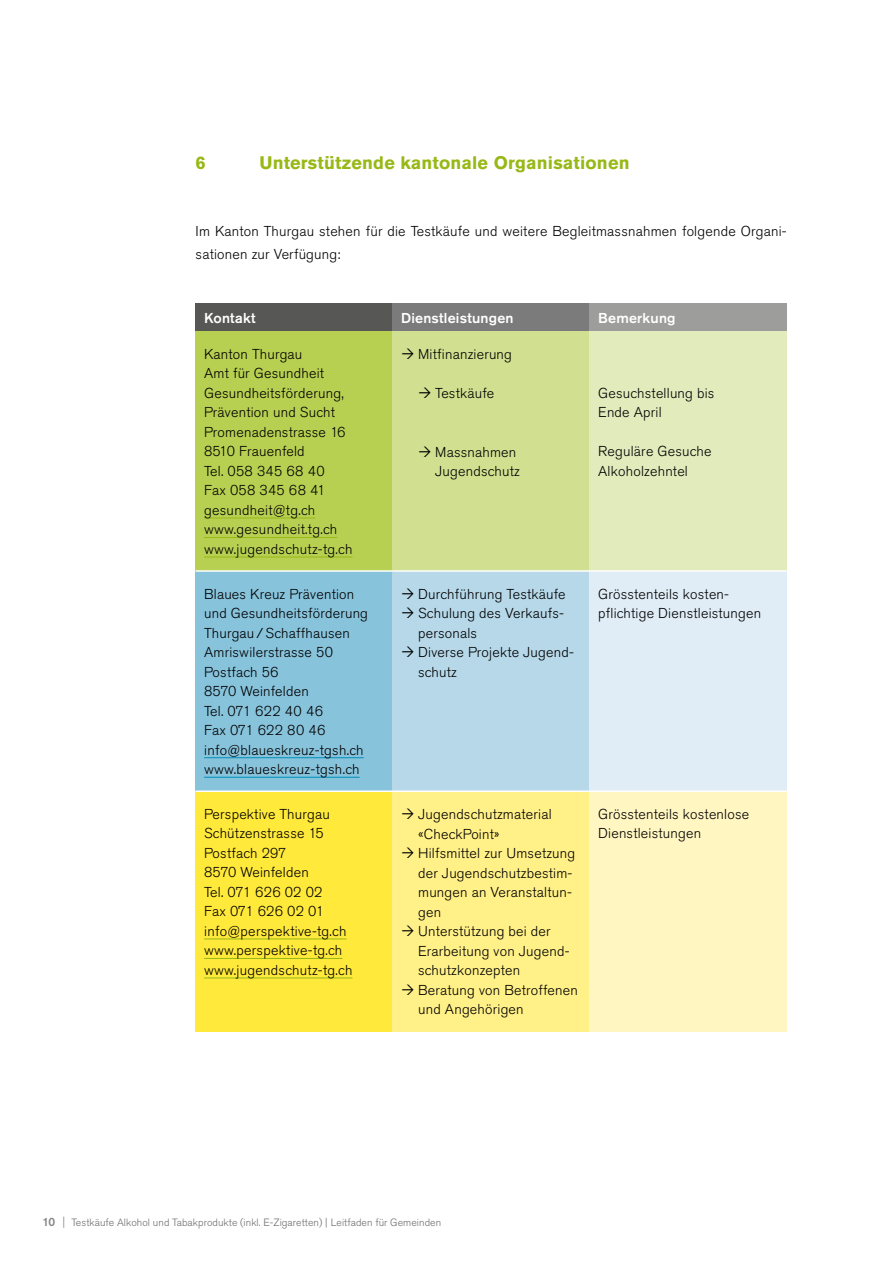
<style>
.page{position:relative;width:893px;height:1263px;background:#fff}
.page>*{position:absolute;margin:0;border:0;box-sizing:border-box;transform-origin:0 0}
.t1{font:700 18px "Akzidenz Grotesk Pro";letter-spacing:.01em;color:#97b816}
.t2{font:300 14.25px/19.5px "Akzidenz Grotesk Pro";letter-spacing:.015em;color:#000}
.t3{font:500 14.25px "Akzidenz Grotesk Pro";letter-spacing:.015em;color:#fff}
.t4{font:300 10.5px "Akzidenz Grotesk Pro";letter-spacing:.005em;color:#706f6f}
.s1{font-weight:500;font-size:12px;color:#878787}
.s2{font-size:12px;color:#878787}
</style>
<div class="page">
<div style="left:196px;top:304px;width:197px;height:27px;background:#575756"></div>
<div style="left:393px;top:304px;width:197px;height:27px;background:#7c7b7b"></div>
<div style="left:590px;top:304px;width:197px;height:27px;background:#9d9d9c"></div>
<div style="left:196px;top:331px;width:197px;height:240px;background:#b8d052"></div>
<div style="left:393px;top:331px;width:197px;height:240px;background:#d1df90"></div>
<div style="left:590px;top:331px;width:197px;height:240px;background:#e2ebbc"></div>
<div style="left:196px;top:571px;width:197px;height:220px;background:#88c3dc"></div>
<div style="left:393px;top:571px;width:197px;height:220px;background:#b6d8e9"></div>
<div style="left:590px;top:571px;width:197px;height:220px;background:#e0edf6"></div>
<div style="left:196px;top:791px;width:197px;height:240px;background:#ffe93b"></div>
<div style="left:393px;top:791px;width:197px;height:240px;background:#fff088"></div>
<div style="left:590px;top:791px;width:197px;height:240px;background:#fff6c1"></div>
<hr style="left:196px;top:570px;width:197px;height:2px;background:#fff">
<hr style="left:393px;top:570px;width:197px;height:2px;background:#fff">
<hr style="left:590px;top:570px;width:197px;height:2px;background:#fff">
<hr style="left:196px;top:790px;width:197px;height:2px;background:#fff">
<hr style="left:393px;top:790px;width:197px;height:2px;background:#fff">
<hr style="left:590px;top:790px;width:197px;height:2px;background:#fff">
<hr style="left:204px;top:518px;width:111px;height:1px;background:#97b816">
<hr style="left:204px;top:537px;width:133px;height:1px;background:#97b816">
<hr style="left:204px;top:557px;width:148px;height:1px;background:#97b816">
<hr style="left:204px;top:757px;width:160px;height:1px;background:#008db7">
<hr style="left:204px;top:777px;width:156px;height:1px;background:#008db7">
<hr style="left:204px;top:938px;width:143px;height:1px;background:#97b816">
<hr style="left:204px;top:958px;width:138px;height:1px;background:#97b816">
<hr style="left:204px;top:977px;width:148px;height:1px;background:#97b816">
<p class="t1" style="left:196px;top:151px;width:12px">6</p>
<p class="t1" style="left:259px;top:151px;width:372px">Unterstützende kantonale Organisationen</p>
<p class="t2" style="left:196px;top:220px;width:593px;line-height:22.5px">Im Kanton Thurgau stehen für die Testkäufe und weitere Begleitmassnahmen folgende Organi&shy;sationen zur Verfügung:</p>
<p class="t3" style="left:204px;top:309px;width:53px">Kontakt</p>
<p class="t3" style="left:401px;top:309px;width:114px">Dienstleistungen</p>
<p class="t3" style="left:598px;top:309px;width:79px">Bemerkung</p>
<p class="t2" style="left:204px;top:344px;width:150px">Kanton Thurgau<br>Amt für Gesundheit<br>Gesundheitsförderung,<br>Prävention und Sucht<br>Promenadenstrasse 16<br>8510 Frauenfeld<br>Tel. 058 345 68 40<br>Fax 058 345 68 41 gesundheit@tg.ch www.gesundheit.tg.ch www.jugendschutz-tg.ch</p>
<p class="t2" style="left:418px;top:344px;width:95px">Mitfinanzierung</p>
<p class="t2" style="left:598px;top:383px;width:118px">Gesuchstellung bis<br>Ende April</p>
<p class="t2" style="left:598px;top:442px;width:115px">Reguläre Gesuche<br>Alkoholzehntel</p>
<p class="t2" style="left:435px;top:383px;width:61px">Testkäufe</p>
<p class="t2" style="left:435px;top:442px;width:86px">Massnahmen<br>Jugendschutz</p>
<p class="t2" style="left:204px;top:584px;width:165px">Blaues Kreuz Prävention und Gesundheitsförderung<br>Thurgau / Schaffhausen<br>Amriswilerstrasse 50<br>Postfach 56<br>8570 Weinfelden<br>Tel. 071 622 40 46<br>Fax 071 622 80 46 info@blaueskreuz-tgsh.ch www.blaueskreuz-tgsh.ch</p>
<p class="t2" style="left:418px;top:584px;width:157px">Durchführung Testkäufe<br>Schulung des Verkaufs&shy;personals<br>Diverse Projekte Jugend&shy;schutz</p>
<p class="t2" style="left:598px;top:584px;width:165px">Grösstenteils kosten&shy;pflichtige Dienstleistungen</p>
<p class="t2" style="left:204px;top:804px;width:150px">Perspektive Thurgau<br>Schützenstrasse 15<br>Postfach 297<br>8570 Weinfelden<br>Tel. 071 626 02 02<br>Fax 071 626 02 01 info@perspektive-tg.ch www.perspektive-tg.ch www.jugendschutz-tg.ch</p>
<p class="t2" style="left:418px;top:804px;width:161px">Jugendschutzmaterial «CheckPoint»<br>Hilfsmittel zur Umsetzung der Jugendschutzbestim&shy;mungen an Veranstaltun&shy;gen<br>Unterstützung bei der<br>Erarbeitung von Jugend&shy;schutzkonzepten<br>Beratung von Betroffenen und Angehörigen</p>
<p class="t2" style="left:598px;top:804px;width:153px">Grösstenteils kostenlose<br>Dienstleistungen</p>
<p class="t4" style="left:43px;top:1216px;width:400px"><span class="s1">10</span> <span class="s2">|</span> Testkäufe Alkohol und Tabakprodukte (inkl. E-Zigaretten) | Leitfaden für Gemeinden</p>
</div>
